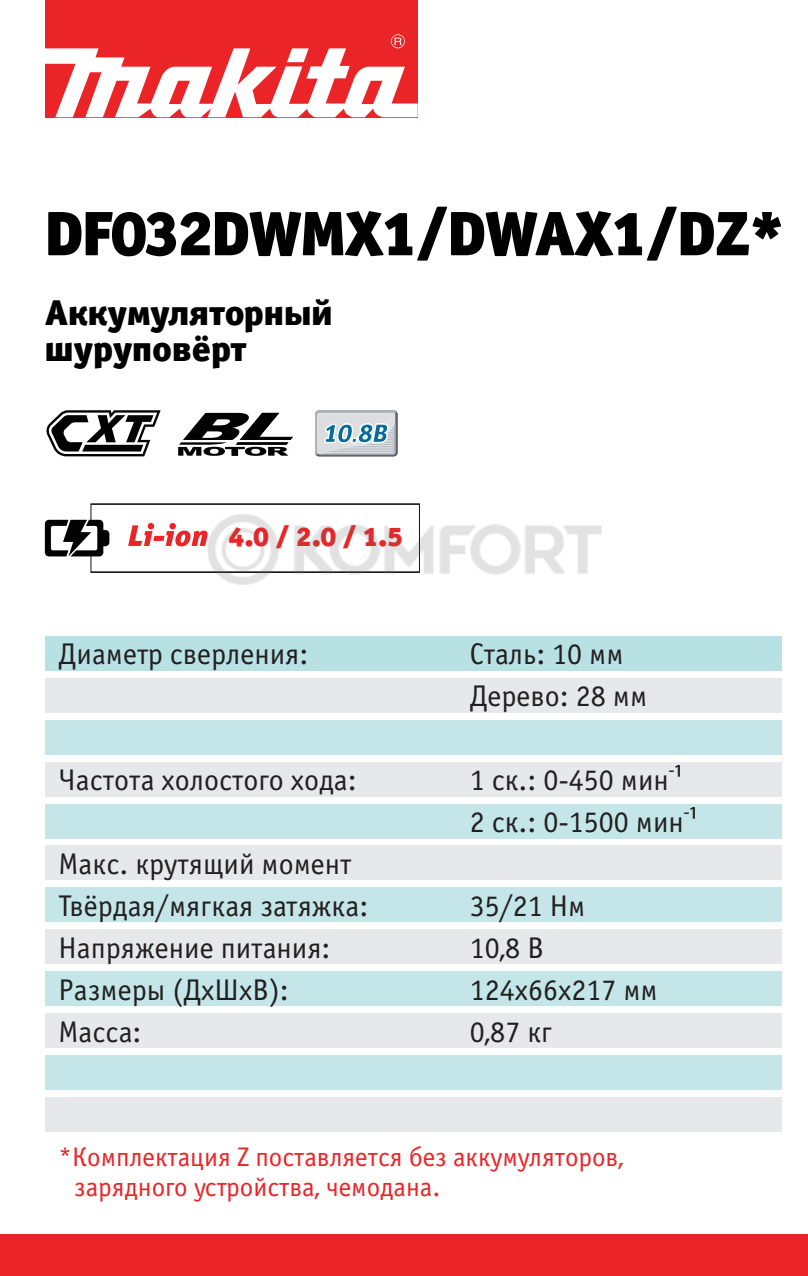
<style>
.page{position:relative;width:808px;height:1276px;background:#fff}
.page>*{position:absolute;margin:0;border:0;box-sizing:border-box;transform-origin:0 0}
.t1{font:63px "Officina Sans Black C";letter-spacing:-.025em;color:#010101}
.t2{font:36px/36px "Officina Sans Black C";color:#010101}
.t3{font:30px/42px "Officina Sans C";color:#231f20}
.t4{font:27px/30px "Officina Sans C";color:#eb2427}
.t5{font:27px "Officina Sans Black C";color:#eb2427}
.s1{font-family:"Myriad Pro"}
</style>
<div class="page">
<div style="left:0;top:1234px;width:808px;height:42px;background:#eb2427"></div>
<div style="left:45px;top:0;width:373px;height:117px;background:#eb2427"></div>
<svg style="left:45px;top:34px;width:373px;height:83px"></svg>
<svg style="left:45px;top:503px;width:375px;height:70px"></svg>
<svg style="left:46px;top:410px;width:115px;height:46px"></svg>
<div style="left:315px;top:410px;width:83px;height:46px;background:#636466;border-radius:4px"></div>
<svg style="left:315px;top:410px;width:81px;height:45px;background:#b8c8d0"></svg>
<div style="left:45px;top:971px;width:736px;height:35px;background:#c4e6e8"></div>
<div style="left:45px;top:887px;width:736px;height:35px;background:#c4e6e8"></div>
<div style="left:45px;top:929px;width:736px;height:35px;background:#e7e8e9"></div>
<div style="left:45px;top:804px;width:736px;height:34px;background:#c4e6e8"></div>
<div style="left:45px;top:845px;width:736px;height:35px;background:#e7e8e9"></div>
<div style="left:45px;top:1055px;width:736px;height:35px;background:#c4e6e8"></div>
<div style="left:45px;top:1097px;width:736px;height:35px;background:#e7e8e9"></div>
<div style="left:45px;top:1013px;width:736px;height:35px;background:#e7e8e9"></div>
<div style="left:45px;top:720px;width:736px;height:34px;background:#c4e6e8"></div>
<div style="left:45px;top:762px;width:736px;height:34px;background:#e7e8e9"></div>
<div style="left:45px;top:636px;width:736px;height:35px;background:#b8e1e3"></div>
<div style="left:45px;top:678px;width:736px;height:34px;background:#e7e8e9"></div>
<svg style="left:178px;top:413px;width:115px;height:43px"></svg>
<img style="left:202px;top:505px;width:400px;height:80px">
<h1 class="t1" style="left:45px;top:194px;width:741px">DF032DWMX1/DWAX1/DZ*</h1>
<p class="t2" style="left:45px;top:294px;width:289px">Аккумуляторный шуруповёрт</p>
<p class="t5" style="left:229px;top:519px;width:175px">4.0 / 2.0 / 1.5</p>
<p class="t3" style="left:59px;top:633px;width:251px">Диаметр сверления:</p>
<p class="t3" style="left:59px;top:759px;width:299px">Частота холостого хода:</p>
<p class="t3" style="left:59px;top:843px;width:311px">Макс. крутящий момент<br>Твёрдая/мягкая затяжка:<br>Напряжение питания:<br>Размеры (ДхШхВ):<br>Масса:</p>
<p class="t3" style="left:470px;top:633px;width:179px">Сталь: 10 мм<br>Дерево: 28 мм</p>
<p class="t3" style="left:470px;top:759px;width:229px">1 ск.: 0-450 мин<span class="s1">-1<br></span>2 ск.: 0-1500 мин<span class="s1">-1</span></p>
<p class="t3" style="left:470px;top:885px;width:189px">35/21 Нм<br>10,8 В<br>124x66x217 мм<br>0,87 кг</p>
<p class="t4" style="left:74px;top:1142px;width:551px;text-indent:-16px">*Комплектация Z поставляется без аккумуляторов, зарядного устройства, чемодана.</p>
</div>
